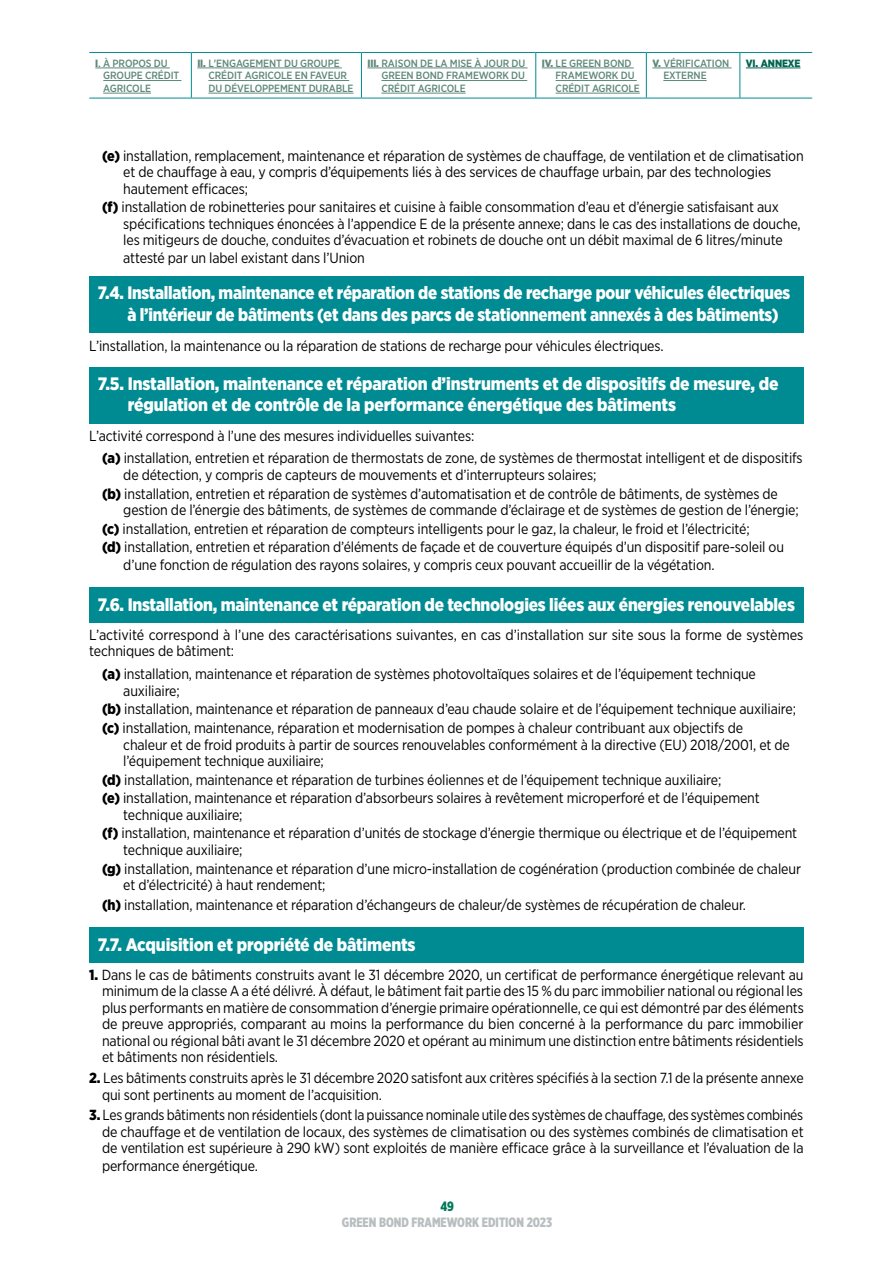
<style>
.page{position:relative;width:893px;height:1263px;background:#fff}
.page>*{position:absolute;margin:0;border:0;box-sizing:border-box;transform-origin:0 0}
.t1{font:900 18px/21.6px "Gotham Narrow";letter-spacing:-.015em;color:#fff}
.t2{font:900 18px/21.6px "Gotham Narrow";letter-spacing:-.015em;color:#fff;scale:.95 1}
.t3{font:14.7px/16.5px "Gotham Narrow";letter-spacing:-.01em;color:#000}
.t4{font:14.7px/16.8px "Gotham Narrow";letter-spacing:-.01em;color:#000;text-align:justify;scale:.96 1}
.t5{font:900 13.5px "Gotham X Narrow";color:#b9bec1}
.t6{font:900 13.5px "Gotham X Narrow";color:#007858}
.t7{font:500 10.5px/12.6px "Gotham Narrow";letter-spacing:-.01em;color:#5f897a}
.t8{font:900 10.5px "Gotham Narrow";letter-spacing:-.01em;color:#006450}
.s1{font-weight:900}
</style>
<div class="page">
<div style="left:89px;top:276px;width:715px;height:57px;background:#008b92"></div>
<div style="left:89px;top:367px;width:715px;height:56px;background:#008b92"></div>
<div style="left:89px;top:588px;width:715px;height:35px;background:#008b92"></div>
<div style="left:89px;top:927px;width:715px;height:35px;background:#008b92"></div>
<hr style="left:89px;top:52px;width:102px;height:1px;background:#008b92">
<hr style="left:191px;top:52px;width:170px;height:1px;background:#008b92">
<hr style="left:191px;top:53px;width:1px;height:45px;background:#008b92">
<hr style="left:361px;top:52px;width:175px;height:1px;background:#008b92">
<hr style="left:361px;top:53px;width:1px;height:45px;background:#008b92">
<hr style="left:536px;top:52px;width:110px;height:1px;background:#008b92">
<hr style="left:535px;top:53px;width:1px;height:45px;background:#008b92">
<hr style="left:646px;top:52px;width:94px;height:1px;background:#008b92">
<hr style="left:646px;top:53px;width:1px;height:45px;background:#008b92">
<hr style="left:740px;top:52px;width:72px;height:1px;background:#008b92">
<hr style="left:739px;top:53px;width:1px;height:45px;background:#008b92">
<hr style="left:89px;top:98px;width:102px;height:1px;background:#008b92">
<hr style="left:191px;top:98px;width:170px;height:1px;background:#008b92">
<hr style="left:361px;top:98px;width:175px;height:1px;background:#008b92">
<hr style="left:536px;top:98px;width:110px;height:1px;background:#008b92">
<hr style="left:646px;top:98px;width:94px;height:1px;background:#008b92">
<hr style="left:740px;top:98px;width:72px;height:1px;background:#008b92">
<hr style="left:95px;top:68px;width:75px;height:1px;background:#5f897a">
<hr style="left:103px;top:80px;width:78px;height:1px;background:#5f897a">
<hr style="left:103px;top:93px;width:48px;height:1px;background:#5f897a">
<hr style="left:197px;top:68px;width:145px;height:1px;background:#5f897a">
<hr style="left:208px;top:80px;width:141px;height:1px;background:#5f897a">
<hr style="left:208px;top:93px;width:146px;height:1px;background:#5f897a">
<hr style="left:367px;top:68px;width:161px;height:1px;background:#5f897a">
<hr style="left:381px;top:80px;width:146px;height:1px;background:#5f897a">
<hr style="left:381px;top:93px;width:85px;height:1px;background:#5f897a">
<hr style="left:542px;top:68px;width:92px;height:1px;background:#5f897a">
<hr style="left:556px;top:80px;width:81px;height:1px;background:#5f897a">
<hr style="left:556px;top:93px;width:84px;height:1px;background:#5f897a">
<hr style="left:652px;top:68px;width:79px;height:1px;background:#5f897a">
<hr style="left:663px;top:80px;width:44px;height:1px;background:#5f897a">
<hr style="left:746px;top:68px;width:54px;height:1px;background:#006450">
<p class="t7" style="left:103px;top:57px;width:77px;text-indent:-8px"><span class="s1">I</span>. À PROPOS DU<br>GROUPE CRÉDIT<br>AGRICOLE</p>
<p class="t7" style="left:208px;top:57px;width:147px;text-indent:-11px"><span class="s1">II.</span> L'ENGAGEMENT DU GROUPE<br>CRÉDIT AGRICOLE EN FAVEUR<br>DU DÉVELOPPEMENT DURABLE</p>
<p class="t7" style="left:381px;top:57px;width:145px;text-align:justify;text-indent:-14px"><span class="s1">III.</span> RAISON DE LA MISE À JOUR DU GREEN BOND FRAMEWORK DU CRÉDIT AGRICOLE</p>
<p class="t7" style="left:556px;top:57px;width:86px;text-indent:-14px"><span class="s1">IV.</span> LE GREEN BOND<br>FRAMEWORK DU<br>CRÉDIT AGRICOLE</p>
<p class="t7" style="left:663px;top:57px;width:67px;text-indent:-11px"><span class="s1">V.</span> VÉRIFICATION<br>EXTERNE</p>
<p class="t8" style="left:746px;top:56px;width:56px">VI. ANNEXE</p>
<p class="t3" style="left:123px;top:147px;width:682px;text-indent:-21px"><span class="s1">(e)</span> installation, remplacement, maintenance et réparation de systèmes de chauffage, de ventilation et de climatisation et de chauffage à eau, y compris d’équipements liés à des services de chauffage urbain, par des technologies hautement efficaces;</p>
<p class="t3" style="left:123px;top:198px;width:679px;text-indent:-21px"><span class="s1">(f)</span> installation de robinetteries pour sanitaires et cuisine à faible consommation d’eau et d’énergie satisfaisant aux spécifications techniques énoncées à l’appendice E de la présente annexe; dans le cas des installations de douche, les mitigeurs de douche, conduites d’évacuation et robinets de douche ont un débit maximal de 6 litres/minute attesté par un label existant dans l’Union</p>
<p class="t2" style="left:127px;top:282px;width:699px;text-indent:-30px">7.4. Installation, maintenance et réparation de stations de recharge pour véhicules électriques à l’intérieur de bâtiments (et dans des parcs de stationnement annexés à des bâtiments)</p>
<p class="t3" style="left:89px;top:337px;width:576px">L’installation, la maintenance ou la réparation de stations de recharge pour véhicules électriques.</p>
<p class="t1" style="left:128px;top:372px;width:652px;text-indent:-30px">7.5. Installation, maintenance et réparation d’instruments et de dispositifs de mesure, de régulation et de contrôle de la performance énergétique des bâtiments</p>
<p class="t3" style="left:102px;top:424px;width:702px;line-height:22.8px;text-indent:-13px">L’activité correspond à l’une des mesures individuelles suivantes:<br><span class="s1">(a)</span> installation, entretien et réparation de thermostats de zone, de systèmes de thermostat intelligent et de dispositifs</p>
<p class="t3" style="left:102px;top:465px;width:677px;line-height:18.6px;text-indent:21px">de détection, y compris de capteurs de mouvements et d’interrupteurs solaires;<br><span class="s1">(b)</span> installation, entretien et réparation de systèmes d’automatisation et de contrôle de bâtiments, de systèmes de</p>
<p class="t3" style="left:123px;top:501px;width:677px">gestion de l’énergie des bâtiments, de systèmes de commande d’éclairage et de systèmes de gestion de l’énergie;</p>
<p class="t3" style="left:102px;top:520px;width:649px"><span class="s1">(c)</span> installation, entretien et réparation de compteurs intelligents pour le gaz, la chaleur, le froid et l’électricité;</p>
<p class="t3" style="left:102px;top:539px;width:684px"><span class="s1">(d)</span> installation, entretien et réparation d’éléments de façade et de couverture équipés d’un dispositif pare-soleil ou</p>
<p class="t3" style="left:123px;top:556px;width:593px">d’une fonction de régulation des rayons solaires, y compris ceux pouvant accueillir de la végétation.</p>
<p class="t1" style="left:98px;top:593px;width:699px">7.6. Installation, maintenance et réparation de technologies liées aux énergies renouvelables</p>
<p class="t3" style="left:89px;top:626px;width:715px">L’activité correspond à l’une des caractérisations suivantes, en cas d’installation sur site sous la forme de systèmes techniques de bâtiment:</p>
<p class="t3" style="left:123px;top:665px;width:634px;text-indent:-21px"><span class="s1">(a)</span> installation, maintenance et réparation de systèmes photovoltaïques solaires et de l’équipement technique auxiliaire;</p>
<p class="t3" style="left:102px;top:700px;width:695px;line-height:18.6px"><span class="s1">(b)</span> installation, maintenance et réparation de panneaux d’eau chaude solaire et de l’équipement technique auxiliaire; <span class="s1">(c)</span> installation, maintenance, réparation et modernisation de pompes à chaleur contribuant aux objectifs de</p>
<p class="t3" style="left:123px;top:736px;width:668px">chaleur et de froid produits à partir de sources renouvelables conformément à la directive (EU) 2018/2001, et de l’équipement technique auxiliaire;</p>
<p class="t3" style="left:102px;top:770px;width:659px;line-height:18.6px"><span class="s1">(d)</span> installation, maintenance et réparation de turbines éoliennes et de l’équipement technique auxiliaire;<br><span class="s1">(e)</span> installation, maintenance et réparation d’absorbeurs solaires à revêtement microperforé et de l’équipement</p>
<p class="t3" style="left:102px;top:805px;width:697px;line-height:18.6px;text-indent:21px">technique auxiliaire;<br><span class="s1">(f)</span> installation, maintenance et réparation d’unités de stockage d’énergie thermique ou électrique et de l’équipement</p>
<p class="t3" style="left:102px;top:840px;width:700px;line-height:18.6px;text-indent:21px">technique auxiliaire;<br><span class="s1">(g)</span> installation, maintenance et réparation d’une micro-installation de cogénération (production combinée de chaleur</p>
<p class="t3" style="left:102px;top:875px;width:646px;line-height:19.6px;text-indent:21px">et d’électricité) à haut rendement;<br><span class="s1">(h)</span> installation, maintenance et réparation d’échangeurs de chaleur/de systèmes de récupération de chaleur.</p>
<p class="t1" style="left:98px;top:933px;width:319px">7.7. Acquisition et propriété de bâtiments</p>
<p class="t3" style="left:102px;top:966px;width:703px;text-align:justify;text-indent:-13px"><span class="s1">1.</span> Dans le cas de bâtiments construits avant le 31 décembre 2020, un certificat de performance énergétique relevant au minimum de la classe A a été délivré. À défaut, le bâtiment fait partie des 15 % du parc immobilier national ou régional les plus performants en matière de consommation d’énergie primaire opérationnelle, ce qui est démontré par des éléments de preuve appropriés, comparant au moins la performance du bien concerné à la performance du parc immobilier national ou régional bâti avant le 31 décembre 2020 et opérant au minimum une distinction entre bâtiments résidentiels et bâtiments non résidentiels.</p>
<p class="t3" style="left:102px;top:1069px;width:703px;text-indent:-13px"><span class="s1">2.</span> Les bâtiments construits après le 31 décembre 2020 satisfont aux critères spécifiés à la section 7.1 de la présente annexe qui sont pertinents au moment de l’acquisition.</p>
<p class="t4" style="left:102px;top:1106px;width:732px;text-indent:-13px"><span class="s1">3.</span> Les grands bâtiments non résidentiels (dont la puissance nominale utile des systèmes de chauffage, des systèmes combinés de chauffage et de ventilation de locaux, des systèmes de climatisation ou des systèmes combinés de climatisation et de ventilation est supérieure à 290 kW) sont exploités de manière efficace grâce à la surveillance et l’évaluation de la performance énergétique.</p>
<p class="t6" style="left:440px;top:1198px;width:15px">49</p>
<p class="t5" style="left:342px;top:1214px;width:212px">GREEN BOND FRAMEWORK EDITION 2023</p>
</div>
